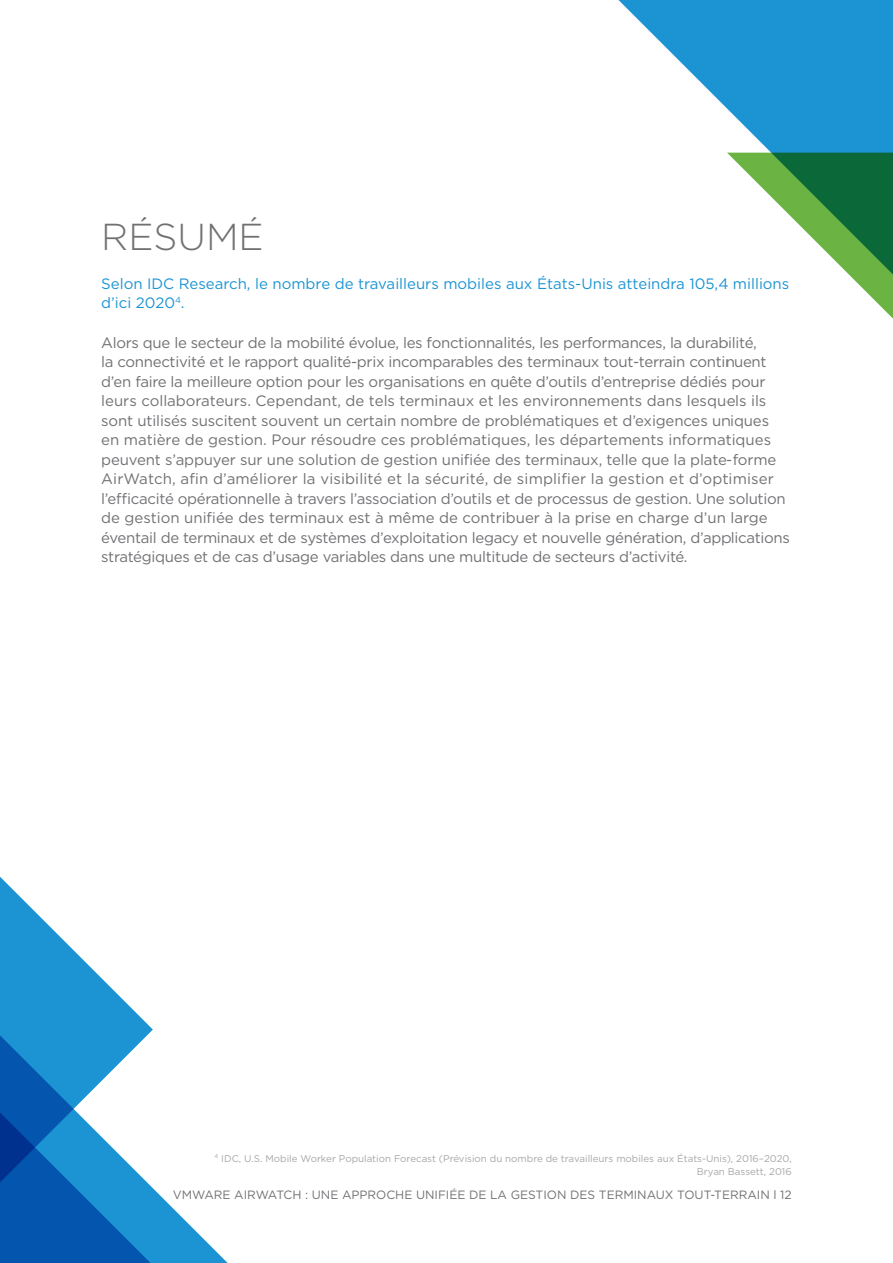
<style>
.page{position:relative;width:893px;height:1263px;background:#fff}
.page>*{position:absolute;margin:0;border:0;box-sizing:border-box;transform-origin:0 0}
.t1{font:300 37.5px "Gotham";color:#717074}
.body{font:15px/19.5px "Gotham";letter-spacing:-.02em;color:#717074}
.body-2{font:15px/19.5px "Gotham";color:#1c94d3}
.body-3{font:12px "Gotham";color:#717074}
.body-4{font:9.75px/13.5px "Gotham";color:#a7a6a9;text-align:right}
</style>
<div class="page">
<svg style="left:618px;top:0;width:275px;height:153px;fill:#1c94d3"></svg>
<svg style="left:0;top:1188px;width:228px;height:75px"></svg>
<svg style="left:0;top:876px;width:153px;height:340px;fill:#1c94d3"></svg>
<svg style="left:727px;top:153px;width:166px;height:166px"></svg>
<p class="t1" style="left:101px;top:213px;width:164px">RÉSUMÉ</p>
<p class="body-2" style="left:101px;top:273px;width:690px">Selon IDC Research, le nombre de travailleurs mobiles aux États-Unis atteindra 105,4 millions d’ici 2020<sup>4</sup>.</p>
<p class="body" style="left:101px;top:333px;width:690px">Alors que le secteur de la mobilité évolue, les fonctionnalités, les performances, la durabilité,<br>la connectivité et le rapport qualité-prix incomparables des terminaux tout-terrain continuent d’en faire la meilleure option pour les organisations en quête d’outils d’entreprise dédiés pour leurs collaborateurs. Cependant, de tels terminaux et les environnements dans lesquels ils sont utilisés suscitent souvent un certain nombre de problématiques et d’exigences uniques en matière de gestion. Pour résoudre ces problématiques, les départements informatiques peuvent s’appuyer sur une solution de gestion unifiée des terminaux, telle que la plate-forme AirWatch, afin d’améliorer la visibilité et la sécurité, de simplifier la gestion et d’optimiser l’efficacité opérationnelle à travers l’association d’outils et de processus de gestion. Une solution de gestion unifiée des terminaux est à même de contribuer à la prise en charge d’un large éventail de terminaux et de systèmes d’exploitation legacy et nouvelle génération, d’applications stratégiques et de cas d’usage variables dans une multitude de secteurs d’activité.</p>
<p class="body-4" style="left:215px;top:1151px;width:579px"><sup>4</sup> IDC, U.S. Mobile Worker Population Forecast (Prévision du nombre de travailleurs mobiles aux États-Unis), 2016–2020,<br>Bryan Bassett, 2016</p>
<p class="body-3" style="left:173px;top:1187px;width:620px">VMWARE AIRWATCH : UNE APPROCHE UNIFIÉE DE LA GESTION DES TERMINAUX TOUT-TERRAIN l 12</p>
</div>
